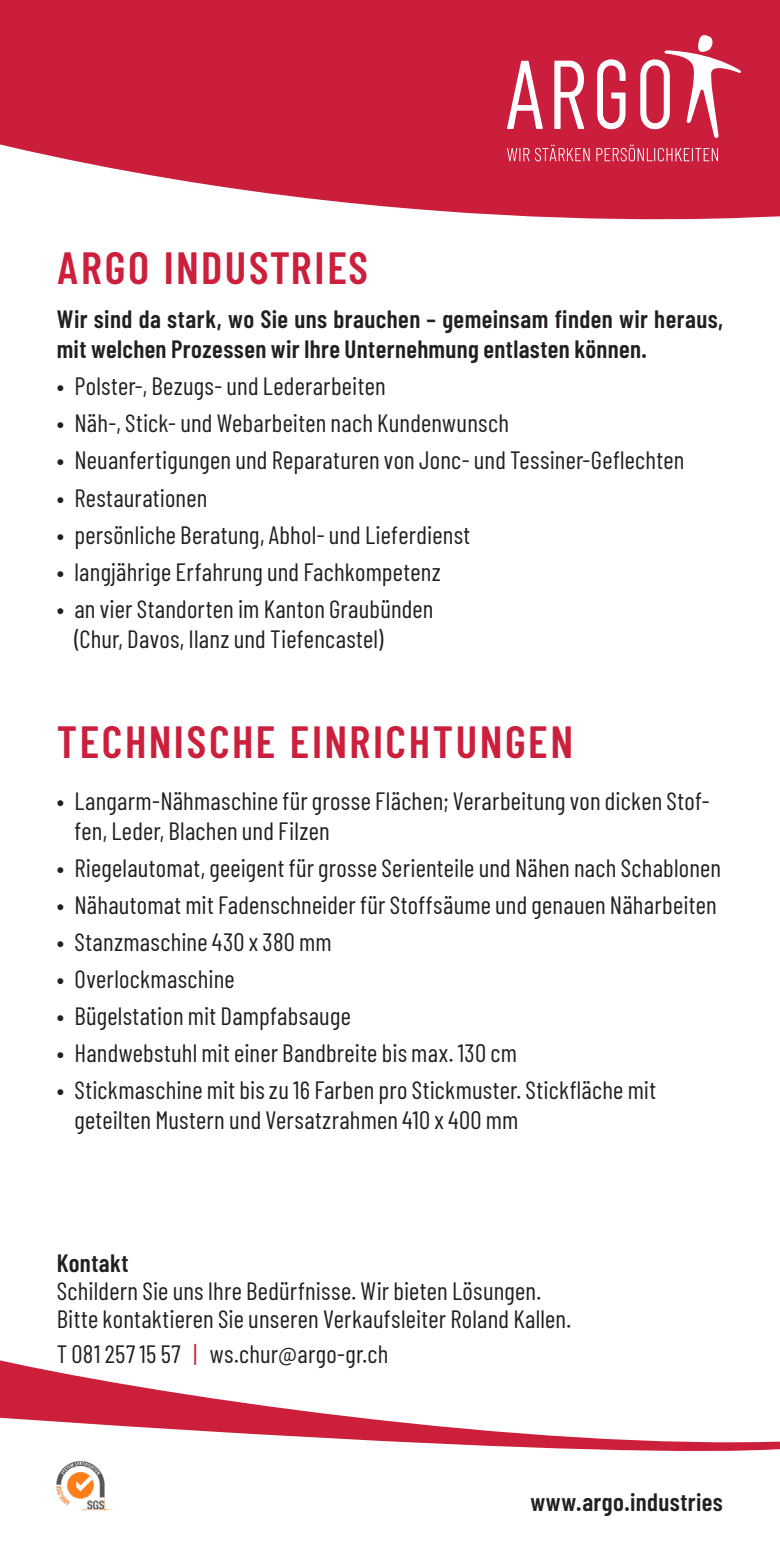
<style>
.page{position:relative;width:780px;height:1560px;background:#fff}
.page>*{position:absolute;margin:0;border:0;box-sizing:border-box;transform-origin:0 0}
.Titel{font:600 45px "Barlow Condensed";letter-spacing:.055em;color:#cb1f3c}
.Fliesstext{font:25px/30px "Barlow Condensed";letter-spacing:.01em;color:#231f20}
.Leadtext{font:600 25px/30px "Barlow Condensed";letter-spacing:.015em;color:#231f20}
.Fliess{font:25px/28px "Barlow Condensed";letter-spacing:.01em;color:#231f20}
.s1{color:#cb1f3c}
</style>
<div class="page">
<svg style="left:0;top:0;width:780px;height:220px;background:#d03752"></svg>
<svg style="left:507px;top:61px;width:35px;height:68px"></svg>
<svg style="left:554px;top:61px;width:30px;height:68px"></svg>
<svg style="left:597px;top:59px;width:28px;height:70px"></svg>
<svg style="left:640px;top:35px;width:101px;height:103px"></svg>
<svg style="left:507px;top:148px;width:22px;height:13px"></svg>
<svg style="left:535px;top:145px;width:54px;height:16px"></svg>
<svg style="left:596px;top:145px;width:122px;height:16px;background:#d54c64"></svg>
<img style="left:56px;top:1461px;width:52px;height:49px">
<svg style="left:0;top:1360px;width:780px;height:91px"></svg>
<p class="Titel" style="left:57px;top:240px;width:313px">ARGO INDUSTRIES</p>
<p class="Leadtext" style="left:57px;top:303px;width:668px">Wir sind da stark, wo Sie uns brauchen – gemeinsam fnden wir heraus, mit welchen Prozessen wir Ihre Unternehmung entlasten können.</p>
<p class="Fliesstext" style="left:57px;top:369px;width:330px">• Polster-, Bezugs- und Lederarbeiten</p>
<p class="Fliesstext" style="left:57px;top:406px;width:453px">• Näh-, Stick- und Webarbeiten nach Kundenwunsch</p>
<p class="Fliesstext" style="left:57px;top:443px;width:629px">• Neuanfertigungen und Reparaturen von Jonc- und Tessiner-Geflechten</p>
<p class="Fliesstext" style="left:57px;top:480px;width:152px">• Restaurationen</p>
<p class="Fliesstext" style="left:57px;top:518px;width:415px">• persönliche Beratung, Abhol- und Lieferdienst</p>
<p class="Fliesstext" style="left:57px;top:555px;width:385px">• langjährige Erfahrung und Fachkompetenz</p>
<p class="Fliesstext" style="left:74px;top:592px;width:360px;text-indent:-18px">• an vier Standorten im Kanton Graubünden (Chur, Davos, Ilanz und Tiefencastel)</p>
<p class="Titel" style="left:57px;top:714px;width:518px">TECHNISCHE EINRICHTUNGEN</p>
<p class="Fliesstext" style="left:74px;top:783px;width:636px;text-indent:-18px">• Langarm-Nähmaschine für grosse Flächen; Verarbeitung von dicken Stof&shy;fen, Leder, Blachen und Filzen</p>
<p class="Fliesstext" style="left:57px;top:850px;width:666px">• Riegelautomat, geeigent für grosse Serienteile und Nähen nach Schablonen</p>
<p class="Fliesstext" style="left:57px;top:887px;width:661px">• Nähautomat mit Fadenschneider für Stoffsäume und genauen Näharbeiten</p>
<p class="Fliesstext" style="left:57px;top:924px;width:276px">• Stanzmaschine 430 x 380 mm</p>
<p class="Fliesstext" style="left:57px;top:962px;width:179px">• Overlockmaschine</p>
<p class="Fliesstext" style="left:57px;top:999px;width:295px">• Bügelstation mit Dampfabsauge</p>
<p class="Fliesstext" style="left:57px;top:1036px;width:461px">• Handwebstuhl mit einer Bandbreite bis max. 130 cm</p>
<p class="Fliesstext" style="left:74px;top:1073px;width:583px;text-indent:-18px">• Stickmaschine mit bis zu 16 Farben pro Stickmuster. Stickfläche mit geteilten Mustern und Versatzrahmen 410 x 400 mm</p>
<p class="Leadtext" style="left:57px;top:1246px;width:73px">Kontakt</p>
<p class="Fliess" style="left:57px;top:1274px;width:516px">Schildern Sie uns Ihre Bedürfnisse. Wir bieten Lösungen.<br>Bitte kontaktieren Sie unseren Verkaufsleiter Roland Kallen.</p>
<p class="Fliess" style="left:57px;top:1338px;width:333px">T 081 257 15 57 <span class="s1">|</span> ws.chur@argo-gr.ch</p>
<p class="Leadtext" style="left:530px;top:1485px;width:194px">www.argo.industries</p>
</div>
